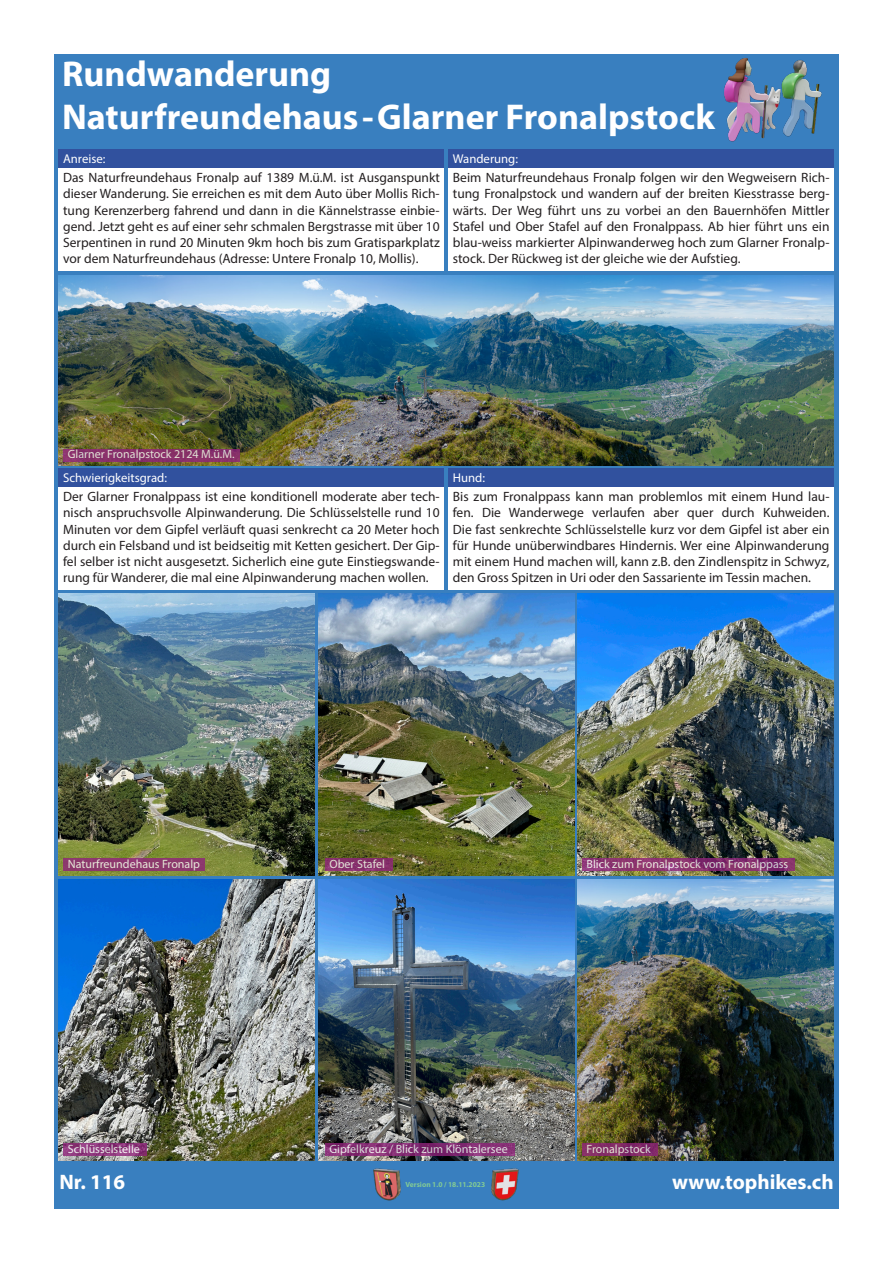
<style>
.page{position:relative;width:893px;height:1263px;background:#fff}
.page>*{position:absolute;margin:0;border:0;box-sizing:border-box;transform-origin:0 0}
.t1{font:700 36px/43.2px "Myriad Pro";color:#fff}
.t2{font:700 21px "Myriad Pro";color:#fff}
.t3{font:13.5px/16.2px "Myriad Pro";color:#231f20;text-align:justify}
.t4{font:12.75px "Myriad Pro";color:#fff}
.t5{font:12px "Myriad Pro";color:#fff}
.t6{font:700 7.5px "Myriad Pro";color:#81c995}
</style>
<div class="page">
<div style="left:54px;top:54px;width:785px;height:1155px;background:#397fbf"></div>
<img style="left:724px;top:58px;width:98px;height:84px">
<div style="left:59px;top:168px;width:385px;height:102px;background:#fff"></div>
<div style="left:449px;top:168px;width:385px;height:102px;background:#fff"></div>
<div style="left:59px;top:149px;width:385px;height:19px;background:#31519e"></div>
<div style="left:449px;top:149px;width:385px;height:19px;background:#31519e"></div>
<img style="left:59px;top:275px;width:775px;height:190px">
<div style="left:59px;top:487px;width:385px;height:102px;background:#fff"></div>
<div style="left:449px;top:487px;width:385px;height:102px;background:#fff"></div>
<div style="left:59px;top:468px;width:385px;height:19px;background:#31519e"></div>
<div style="left:449px;top:468px;width:385px;height:19px;background:#31519e"></div>
<div style="left:64px;top:449px;width:176px;height:12px;background:#883069"></div>
<img style="left:318px;top:593px;width:256px;height:282px">
<img style="left:578px;top:593px;width:256px;height:282px">
<svg style="left:325px;top:858px;width:68px;height:13px"></svg>
<svg style="left:582px;top:858px;width:213px;height:13px;background:#88316f"></svg>
<img style="left:318px;top:879px;width:256px;height:282px">
<img style="left:578px;top:879px;width:256px;height:282px">
<svg style="left:582px;top:1143px;width:76px;height:13px"></svg>
<img style="left:59px;top:879px;width:256px;height:282px">
<svg style="left:64px;top:1143px;width:83px;height:13px"></svg>
<img style="left:59px;top:593px;width:256px;height:282px">
<div style="left:64px;top:858px;width:141px;height:13px;background:#8c386d"></div>
<svg style="left:325px;top:1143px;width:189px;height:13px;background:#832d73"></svg>
<img style="left:373px;top:1168px;width:146px;height:33px">
<h1 class="t1" style="left:62px;top:51px;width:654px">Rundwanderung<br>Naturfreundehaus-Glarner Fronalpstock</h1>
<p class="t4" style="left:63px;top:151px;width:44px">Anreise:</p>
<p class="t4" style="left:453px;top:151px;width:67px">Wanderung:</p>
<p class="t3" style="left:63px;top:169px;width:378px">Das Naturfreundehaus Fronalp auf 1389 M.ü.M. ist Ausganspunkt dieser Wanderung. Sie erreichen es mit dem Auto über Mollis Rich&shy;tung Kerenzerberg fahrend und dann in die Kännelstrasse einbie&shy;gend. Jetzt geht es auf einer sehr schmalen Bergstrasse mit über 10<br>Serpentinen in rund 20 Minuten 9km hoch bis zum Gratisparkplatz vor dem Naturfreundehaus (Adresse: Untere Fronalp 10, Mollis).</p>
<p class="t3" style="left:453px;top:169px;width:378px">Beim Naturfreundehaus Fronalp folgen wir den Wegweisern Rich&shy;tung Fronalpstock und wandern auf der breiten Kiesstrasse berg&shy;wärts. Der Weg führt uns zu vorbei an den Bauernhöfen Mittler Stafel und Ober Stafel auf den Fronalppass. Ab hier führt uns ein blau-weiss markierter Alpinwanderweg hoch zum Glarner Fronalp&shy;stock. Der Rückweg ist der gleiche wie der Aufstieg.</p>
<p class="t5" style="left:68px;top:447px;width:168px">Glarner Fronalpstock 2124 M.ü.M.</p>
<p class="t4" style="left:63px;top:470px;width:105px">Schwierigkeitsgrad:</p>
<p class="t4" style="left:453px;top:470px;width:34px">Hund:</p>
<p class="t3" style="left:63px;top:488px;width:378px">Der Glarner Fronalppass ist eine konditionell moderate aber tech&shy;nisch anspruchsvolle Alpinwanderung. Die Schlüsselstelle rund 10<br>Minuten vor dem Gipfel verläuft quasi senkrecht ca 20 Meter hoch durch ein Felsband und ist beidseitig mit Ketten gesichert. Der Gip&shy;fel selber ist nicht ausgesetzt. Sicherlich eine gute Einstiegswande&shy;rung für Wanderer, die mal eine Alpinwanderung machen wollen.</p>
<p class="t3" style="left:453px;top:488px;width:378px">Bis zum Fronalppass kann man problemlos mit einem Hund lau&shy;fen. Die Wanderwege verlaufen aber quer durch Kuhweiden.</p>
<p class="t3" style="left:453px;top:521px;width:378px">Die fast senkrechte Schlüsselstelle kurz vor dem Gipfel ist aber ein für Hunde unüberwindbares Hindernis. Wer eine Alpinwanderung mit einem Hund machen will, kann z.B. den Zindlenspitz in Schwyz, den Gross Spitzen in Uri oder den Sassariente im Tessin machen.</p>
<p class="t5" style="left:68px;top:857px;width:134px">Naturfreundehaus Fronalp</p>
<p class="t5" style="left:330px;top:857px;width:57px">Ober Stafel</p>
<p class="t5" style="left:587px;top:857px;width:203px">Blick zum Fronalpstock vom Fronalppass</p>
<p class="t5" style="left:330px;top:1142px;width:180px">Gipfelkreuz / Blick zum Klöntalersee</p>
<p class="t6" style="left:405px;top:1179px;width:81px">Version 1.0 / 18.11.2023</p>
<p class="t5" style="left:68px;top:1142px;width:74px">Schlüsselstelle</p>
<p class="t5" style="left:587px;top:1142px;width:66px">Fronalpstock</p>
<h2 class="t2" style="left:59px;top:1169px;width:67px">Nr. 116</h2>
<h2 class="t2" style="left:672px;top:1169px;width:163px">www.tophikes.ch</h2>
</div>
